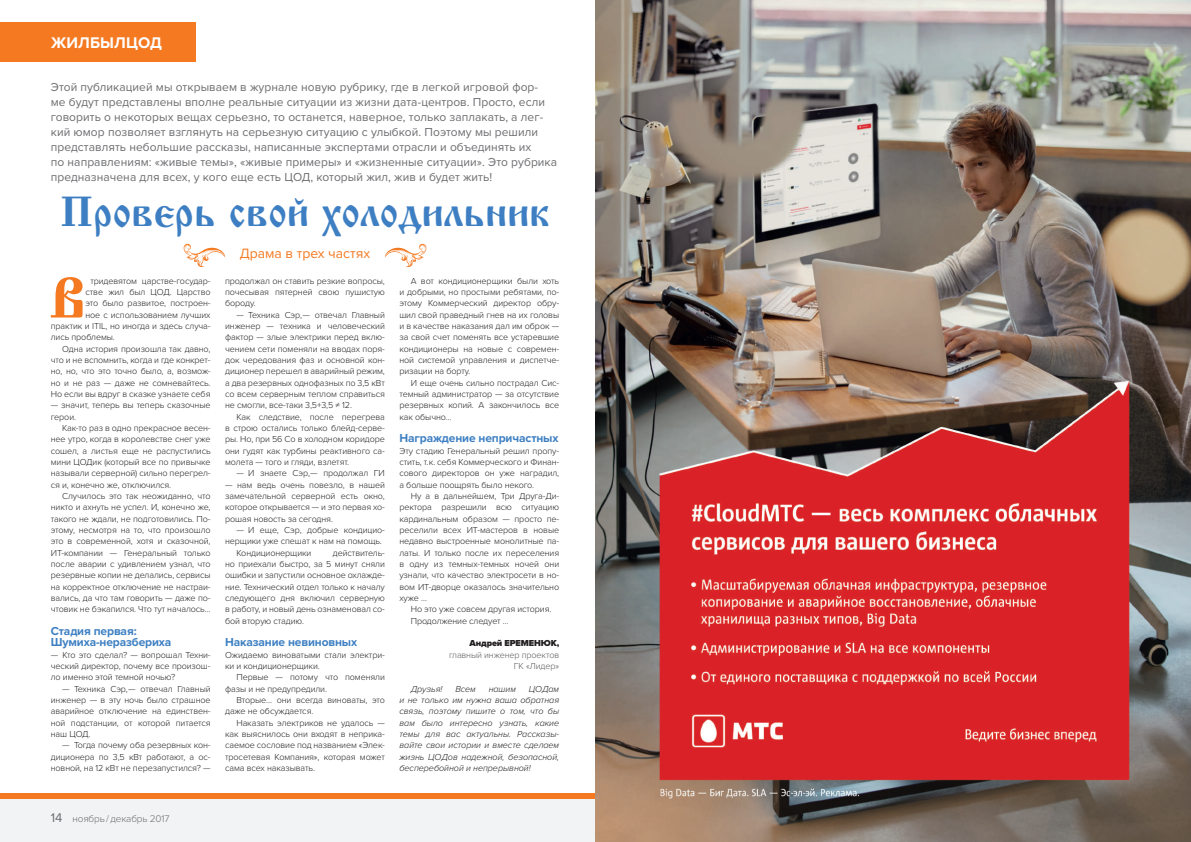
<style>
.page{position:relative;width:1191px;height:842px;background:#fff}
.page>*{position:absolute;margin:0;border:0;box-sizing:border-box;transform-origin:0 0}
.t1{font:56.6px "Izhitsa C";color:#f47921}
.t2{font:42px "Izhitsa C";color:#3d7fc2}
.t3{font:700 16px "Proxima Nova";letter-spacing:.01em;color:#fff}
.t4{font:14px "Proxima Nova";color:#f47921}
.t5{font:12px/15px "Proxima Nova";letter-spacing:.005em;color:#6c6d70}
.t6{font:700 12px/11.3px "Proxima Nova";letter-spacing:-.01em;color:#3d7fc2}
.t7{font:300 10px "Proxima Nova";letter-spacing:-.015em;color:#6c6d70}
.t8{font:300 9px/11.3px "Proxima Nova";letter-spacing:-.01em;color:#231f20;text-align:justify}
.t9{font:italic 300 9px/11.3px "Proxima Nova";letter-spacing:-.005em;color:#231f20;text-align:justify}
.t10{font:300 9px/11.3px "Proxima Nova";letter-spacing:-.01em;color:#57585a;text-align:right}
.t11{font:900 9px "Proxima Nova";letter-spacing:-.01em;color:#231f20}
.s1{font-weight:400;font-size:13px}
</style>
<div class="page">
<div style="left:0;top:797px;width:595px;height:45px;background:#f2f3f4"></div>
<div style="left:0;top:794px;width:595px;height:5px;background:#f47921"></div>
<img style="left:595px;top:0;width:596px;height:842px">
<div style="left:0;top:23px;width:196px;height:39px;background:#f47921"></div>
<svg style="left:385px;top:244px;width:42px;height:23px"></svg>
<svg style="left:183px;top:244px;width:42px;height:23px"></svg>
<h3 class="t3" style="left:51px;top:31px;width:112px">ЖИЛБЫЛЦОД</h3>
<p class="t5" style="left:51px;top:79px;width:508px">Этой публикацией мы открываем в журнале новую рубрику, где в легкой игровой фор-<br>ме будут представлены вполне реальные ситуации из жизни дата-центров. Просто, если говорить о некоторых вещах серьезно, то останется, наверное, только заплакать, а лег&shy;кий юмор позволяет взглянуть на серьезную ситуацию с улыбкой. Поэтому мы решили представлять небольшие рассказы, написанные экспертами отрасли и объединять их<br>по направлениям: «живые темы», «живые примеры» и «жизненные ситуации». Это рубрика предназначена для всех, у кого еще есть ЦОД, который жил, жив и будет жить!</p>
<h2 class="t2" style="left:61px;top:188px;width:490px">Проверь свой холодильник</h2>
<h3 class="t4" style="left:240px;top:243px;width:132px">Драма в трех частях</h3>
<h1 class="t1" style="left:49px;top:266px;width:38px">В</h1>
<p class="t8" style="left:90px;top:274px;width:122px">тридевятом царстве-государ-</p>
<p class="t8" style="left:85px;top:286px;width:127px">стве жил был ЦОД. Царство</p>
<p class="t8" style="left:85px;top:297px;width:127px">это было развитое, построен-</p>
<p class="t8" style="left:85px;top:308px;width:127px">ное с использованием лучших</p>
<p class="t8" style="left:51px;top:320px;width:161px">практик и ITIL, но иногда и здесь случа-</p>
<p class="t8" style="left:51px;top:331px;width:66px">лись проблемы.</p>
<p class="t8" style="left:62px;top:342px;width:150px">Одна история произошла так давно,</p>
<p class="t8" style="left:51px;top:354px;width:161px">что и не вспомнить, когда и где конкрет-</p>
<p class="t8" style="left:51px;top:365px;width:161px">но, но, что это точно было, а, возмож-</p>
<p class="t8" style="left:51px;top:376px;width:161px">но и не раз — даже не сомневайтесь.</p>
<p class="t8" style="left:51px;top:388px;width:161px">Но если вы вдруг в сказке узнаете себя</p>
<p class="t8" style="left:51px;top:399px;width:161px">— значит, теперь вы теперь сказочные герои.</p>
<p class="t8" style="left:51px;top:422px;width:161px;text-indent:11px">Как-то раз в одно прекрасное весен&shy;нее утро, когда в королевстве снег уже сошел, а листья еще не распустились мини ЦОДик (который все по привычке называли серверной) сильно перегрел&shy;ся и, конечно же, отключился.</p>
<p class="t8" style="left:51px;top:490px;width:161px;text-indent:11px">Случилось это так неожиданно, что никто и ахнуть не успел. И, конечно же, такого не ждали, не подготовились. По&shy;этому, несмотря на то, что произошло это в современной, хотя и сказочной, ИТ-компании — Генеральный только после аварии с удивлением узнал, что резервные копии не делались, сервисы на корректное отключение не настраи&shy;вались, да что там говорить — даже по&shy;чтовик не бэкапился. Что тут началось…</p>
<h3 class="t6" style="left:51px;top:625px;width:122px">Стадия первая:<br>Шумиха-неразбериха</h3>
<p class="t8" style="left:51px;top:649px;width:161px">— Кто это сделал? — вопрошал Техни&shy;ческий директор, почему все произош&shy;ло именно этой темной ночью?</p>
<p class="t8" style="left:51px;top:683px;width:161px;text-indent:11px">— Техника Сэр, — отвечал Главный инженер — в эту ночь было страшное аварийное отключение на единствен&shy;ной подстанции, от которой питается наш ЦОД.</p>
<p class="t8" style="left:51px;top:739px;width:161px;text-indent:11px">— Тогда почему оба резервных кон&shy;диционера по 3,5 кВт работают, а ос&shy;новной, на 12 кВт не перезапустился? —</p>
<p class="t8" style="left:225px;top:274px;width:161px">продолжал он ставить резкие вопросы, почесывая пятерней свою пушистую бороду.</p>
<p class="t8" style="left:225px;top:308px;width:161px;text-indent:11px">— Техника Сэр, — отвечал Главный инженер — техника и человеческий фактор — злые электрики перед вклю&shy;чением сети поменяли на вводах поря&shy;док чередования фаз и основной кон&shy;диционер перешел в аварийный режим, а два резервных однофазных по 3,5 кВт со всем серверным теплом справиться не смогли, все-таки 3,5+3,5 ≠ 12.</p>
<p class="t8" style="left:225px;top:410px;width:161px;text-indent:11px">Как следствие, после перегрева в строю остались только блейд-серве&shy;ры. Но, при 56 Со в холодном коридоре они гудят как турбины реактивного са&shy;молета — того и гляди, взлетят.</p>
<p class="t8" style="left:236px;top:467px;width:150px">— И знаете Сэр, — продолжал ГИ</p>
<p class="t8" style="left:225px;top:478px;width:161px">— нам ведь очень повезло, в нашей замечательной серверной есть окно, которое открывается — и это первая хо&shy;рошая новость за сегодня.</p>
<p class="t8" style="left:236px;top:524px;width:150px">— И еще, Сэр, добрые кондицио-</p>
<p class="t8" style="left:225px;top:535px;width:158px">нерщики уже спешат к нам на помощь.</p>
<p class="t8" style="left:236px;top:547px;width:76px">Кондиционерщики</p>
<p class="t8" style="left:225px;top:547px;width:161px;text-indent:108px">действитель&shy;но приехали быстро, за 5 минут сняли ошибки и запустили основное охлажде&shy;ние. Технический отдел только к началу следующего дня включил серверную в работу, и новый день ознаменовал со&shy;бой вторую стадию.</p>
<h3 class="t6" style="left:225px;top:636px;width:134px">Наказание невиновных</h3>
<p class="t8" style="left:225px;top:649px;width:161px">Ожидаемо виноватыми стали электри&shy;ки и кондиционерщики.</p>
<p class="t8" style="left:225px;top:671px;width:161px;text-indent:11px">Первые — потому что поменяли фазы и не предупредили.</p>
<p class="t8" style="left:225px;top:694px;width:161px;text-indent:11px">Вторые… они всегда виноваты, это даже не обсуждается.</p>
<p class="t8" style="left:225px;top:717px;width:161px;text-indent:11px">Наказать электриков не удалось — как выяснилось они входят в неприка&shy;саемое сословие под названием «Элек&shy;тросетевая Компания», которая может сама всех наказывать.</p>
<p class="t8" style="left:399px;top:274px;width:161px;text-indent:11px">А вот кондиционерщики были хоть и добрыми, но простыми ребятами, по&shy;этому Коммерческий директор обру&shy;шил свой праведный гнев на их головы и в качестве наказания дал им оброк — за свой счет поменять все устаревшие кондиционеры на новые с современ&shy;ной системой управления и диспетче&shy;ризации на борту.</p>
<p class="t8" style="left:399px;top:376px;width:161px;text-indent:11px">И еще очень сильно пострадал Сис&shy;темный администратор — за отсутствие резервных копий. А закончилось все как обычно…</p>
<h3 class="t6" style="left:399px;top:432px;width:161px">Награждение непричастных</h3>
<p class="t8" style="left:399px;top:444px;width:161px">Эту стадию Генеральный решил пропу&shy;стить, т. к. себя Коммерческого и Финан&shy;сового директоров он уже наградил, а больше поощрять было некого.</p>
<p class="t8" style="left:399px;top:490px;width:161px;text-indent:11px">Ну а в дальнейшем, Три Друга-Ди&shy;ректора разрешили всю ситуацию кардинальным образом — просто пе&shy;реселили всех ИТ-мастеров в новые недавно выстроенные монолитные па&shy;латы. И только после их переселения в одну из темных-темных ночей они узнали, что качество электросети в но&shy;вом ИТ-дворце оказалось значительно хуже …</p>
<p class="t8" style="left:411px;top:603px;width:142px">Но это уже совсем другая история.<br>Продолжение следует …</p>
<p class="t11" style="left:469px;top:637px;width:91px">Андрей ЕРЕМЕНЮК,</p>
<p class="t10" style="left:449px;top:649px;width:112px">главный инженер проектов<br>ГК «Лидер»</p>
<p class="t9" style="left:411px;top:683px;width:33px">Друзья!</p>
<p class="t9" style="left:455px;top:683px;width:22px">Всем</p>
<p class="t9" style="left:489px;top:683px;width:29px">нашим</p>
<p class="t9" style="left:399px;top:683px;width:161px;text-indent:129px">ЦОДам и не только им нужна ваша обратная связь, поэтому пишите о том, что бы вам было интересно узнать, какие темы для вас актуальны. Рассказы&shy;вайте свои истории и вместе сделаем жизнь ЦОДов надежной, безопасной, бесперебойной и непрерывной!</p>
<p class="t7" style="left:51px;top:811px;width:120px"><span class="s1">14</span> ноябрь / декабрь 2017</p>
</div>
